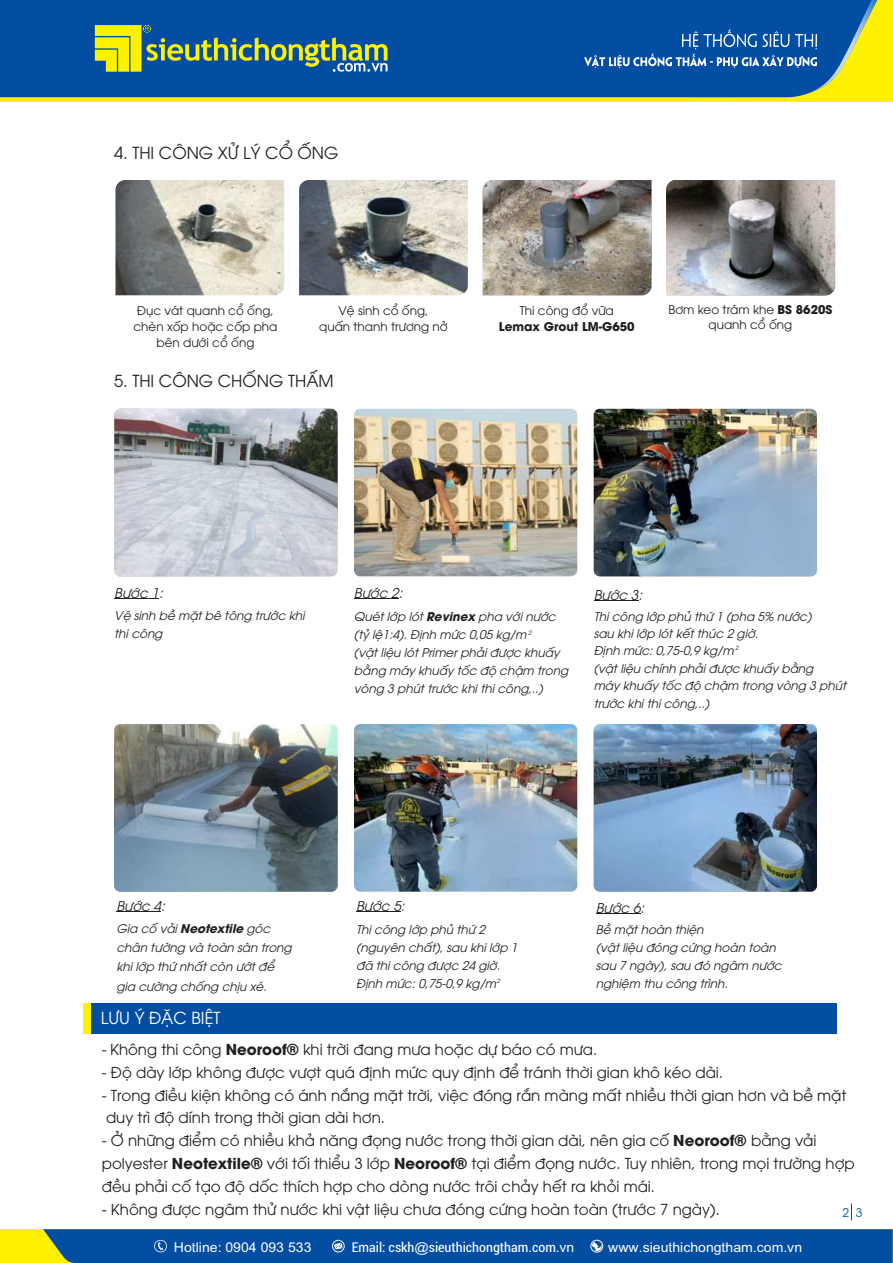
<style>
.page{position:relative;width:893px;height:1263px;background:#fff}
.page>*{position:absolute;margin:0;border:0;box-sizing:border-box;transform-origin:0 0}
.t1{font:16.5px "UTM Avo";color:#231f20}
.t2{font:16.5px "UTM Avo";color:#fff}
.t3{font:15px/22.8px "UTM Avo";color:#231f20}
.t4{font:13.5px "Arial";color:#fff;scale:1.04 1}
.t5{font:italic 13.5px "UTM Avo";color:#231f20}
.t6{font:condensed 13.5px "Roboto";color:#fff;scale:1.04 1}
.t7{font:italic 12px/18px "UTM Avo";color:#231f20}
.t8{font:12px/16.4px "UTM Avo";color:#231f20;text-align:center}
.t9{font:700 12px "UTM Avo";color:#231f20}
.t10{font:12px "UTM Avo";color:#034ea2}
.t11{font:italic 6px "UTM Avo";color:#231f20}
.t12{font:italic 5.85px "UTM Avo";color:#231f20}
.s1{font-weight:700}
.s2{font-family:"Arial";font-stretch:normal}
.s3{font-family:"Roboto";font-stretch:condensed}
</style>
<div class="page">
<svg style="left:851px;top:1203px;width:1px;height:17px"></svg>
<hr style="left:594px;top:600px;width:44px;height:1px;background:#231f20">
<img style="left:594px;top:409px;width:223px;height:167px;border-radius:6px">
<hr style="left:116px;top:911px;width:45px;height:1px;background:#231f20">
<hr style="left:356px;top:911px;width:45px;height:1px;background:#231f20">
<hr style="left:596px;top:913px;width:45px;height:1px;background:#231f20">
<img style="left:114px;top:724px;width:224px;height:168px;border-radius:6px">
<img style="left:354px;top:724px;width:223px;height:168px;border-radius:6px">
<img style="left:594px;top:724px;width:223px;height:168px;border-radius:6px">
<div style="left:83px;top:1003px;width:753px;height:30px;background:#034ea2"></div>
<div style="left:83px;top:1003px;width:7px;height:30px;background:#fff200"></div>
<img style="left:115px;top:180px;width:169px;height:115px">
<img style="left:299px;top:180px;width:169px;height:115px">
<img style="left:483px;top:180px;width:168px;height:115px">
<img style="left:666px;top:180px;width:169px;height:115px">
<div style="left:0;top:0;width:893px;height:102px;background:#fff200"></div>
<div style="left:0;top:0;width:562px;height:97px;background:#034ea2"></div>
<svg style="left:562px;top:0;width:315px;height:98px;background:#236499"></svg>
<svg style="left:95px;top:25px;width:292px;height:47px"></svg>
<hr style="left:114px;top:598px;width:45px;height:1px;background:#231f20">
<hr style="left:354px;top:598px;width:45px;height:1px;background:#231f20">
<img style="left:114px;top:409px;width:224px;height:167px;border-radius:6px">
<img style="left:354px;top:409px;width:223px;height:167px;border-radius:6px">
<div style="left:0;top:1229px;width:893px;height:34px;background:#fff200"></div>
<div style="left:43px;top:1229px;width:850px;height:34px;background:#034ea2"></div>
<h1 class="t1" style="left:114px;top:146px;width:226px">4. THI CÔNG XỬ LÝ CỔ ỐNG</h1>
<p class="t8" style="left:133px;top:303px;width:145px">Đục vát quanh cổ ống, chèn xốp hoặc cốp pha bên dưới cổ ống</p>
<p class="t8" style="left:319px;top:303px;width:130px">Vệ sinh cổ ống,<br>quấn thanh trương nở</p>
<p class="t8" style="left:520px;top:303px;width:96px">Thi công đổ vữa</p>
<p class="t9" style="left:499px;top:322px;width:137px">Lemax Grout LM-G650</p>
<h1 class="t1" style="left:114px;top:374px;width:221px">5. THI CÔNG CHỐNG THẤM</h1>
<p class="t8" style="left:668px;top:303px;width:165px;line-height:15px">Bơm keo trám khe <span class="s1">BS 8620S </span>quanh cổ ống</p>
<p class="t5" style="left:114px;top:588px;width:50px">Bước 1:</p>
<p class="t7" style="left:114px;top:608px;width:192px">Vệ sinh bề mặt bê tông trước khi thi công</p>
<p class="t5" style="left:354px;top:588px;width:50px">Bước 2:</p>
<p class="t7" style="left:354px;top:608px;width:216px">Quét lớp lót <span class="s1">Revinex</span> pha với nước (tỷ lệ1:4). Định mức 0,05 kg/m<br>(vật liệu lót Primer phải được khuấy bằng máy khuấy tốc độ chậm trong vòng 3 phút trước khi thi công,..)</p>
<p class="t11" style="left:528px;top:630px;width:5px">2</p>
<p class="t5" style="left:594px;top:590px;width:50px">Bước 3:</p>
<p class="t7" style="left:594px;top:609px;width:254px;line-height:17.4px">Thi công lớp phủ thứ 1 (pha 5% nước)<br>sau khi lớp lót kết thúc 2 giờ.<br>Định mức: 0,75-0,9 kg/m<br>(vật liệu chính phải được khuấy bằng<br>máy khuấy tốc độ chậm trong vòng 3 phút trước khi thi công,..)</p>
<p class="t12" style="left:735px;top:646px;width:5px">2</p>
<p class="t5" style="left:116px;top:901px;width:50px">Bước 4:</p>
<p class="t7" style="left:116px;top:920px;width:177px;line-height:19.4px">Gia cố vải <span class="s1">Neotextile</span> góc chân tường và toàn sàn trong khi lớp thứ nhất còn ướt để gia cường chống chịu xé.</p>
<h1 class="t2" style="left:101px;top:1012px;width:121px">LƯU Ý ĐẶC BIỆT</h1>
<p class="t5" style="left:356px;top:901px;width:50px">Bước 5:</p>
<p class="t7" style="left:356px;top:922px;width:163px">Thi công lớp phủ thứ 2 (nguyên chất), sau khi lớp 1 đã thi công được 24 giờ.<br>Định mức: 0,75-0,9 kg/m</p>
<p class="t12" style="left:497px;top:979px;width:5px">2</p>
<p class="t5" style="left:596px;top:903px;width:50px">Bước 6:</p>
<p class="t7" style="left:596px;top:922px;width:187px">Bề mặt hoàn thiện<br>(vật liệu đóng cứng hoàn toàn sau 7 ngày), sau đó ngâm nước nghiệm thu công trình.</p>
<p class="t3" style="left:102px;top:1039px;width:497px">- Không thi công <span class="s1">Neoroof®</span> khi trời đang mưa hoặc dự báo có mưa.</p>
<p class="t3" style="left:102px;top:1062px;width:623px">- Độ dày lớp không được vượt quá định mức quy định để tránh thời gian khô kéo dài.</p>
<p class="t3" style="left:102px;top:1085px;width:746px">- Trong điều kiện không có ánh nắng mặt trời, việc đóng rắn màng mất nhiều thời gian hơn và bề mặt duy trì độ dính trong thời gian dài hơn.</p>
<p class="t3" style="left:102px;top:1131px;width:754px">- Ở những điểm có nhiều khả năng đọng nước trong thời gian dài, nên gia cố <span class="s1">Neoroof®</span> bằng vải polyester <span class="s1">Neotextile®</span> với tối thiểu 3 lớp <span class="s1">Neoroof®</span> tại điểm đọng nước. Tuy nhiên, trong mọi trường hợp đều phải cố tạo độ dốc thích hợp cho dòng nước trôi chảy hết ra khỏi mái.</p>
<p class="t3" style="left:102px;top:1199px;width:619px">- Không được ngâm thử nước khi vật liệu chưa đóng cứng hoàn toàn (trước 7 ngày).</p>
<p class="t10" style="left:842px;top:1208px;width:21px">2 3</p>
<p class="t4" style="left:174px;top:1242px;width:134px">Hotline: 0904 093 533</p>
<p class="t6" style="left:376px;top:1241px;width:178px">Email: vietthai<span class="s2">@</span>chongtham<span class="s2">..</span>com.</p>
<p class="t4" style="left:615px;top:1242px;width:159px">.sieuthichongtham.com.vn</p>
<p class="t4" style="left:198px;top:1242px;width:582px">Hotline: 0904 093 533 <span class="s3">Email: cskh</span>@<span class="s3">sieuthichongtham</span> .vn vn wwwwww.sieuthichongtham.com.vn</p>
<p class="t6" style="left:468px;top:1241px;width:8px">c</p>
<p class="t6" style="left:495px;top:1241px;width:8px">g</p>
</div>
